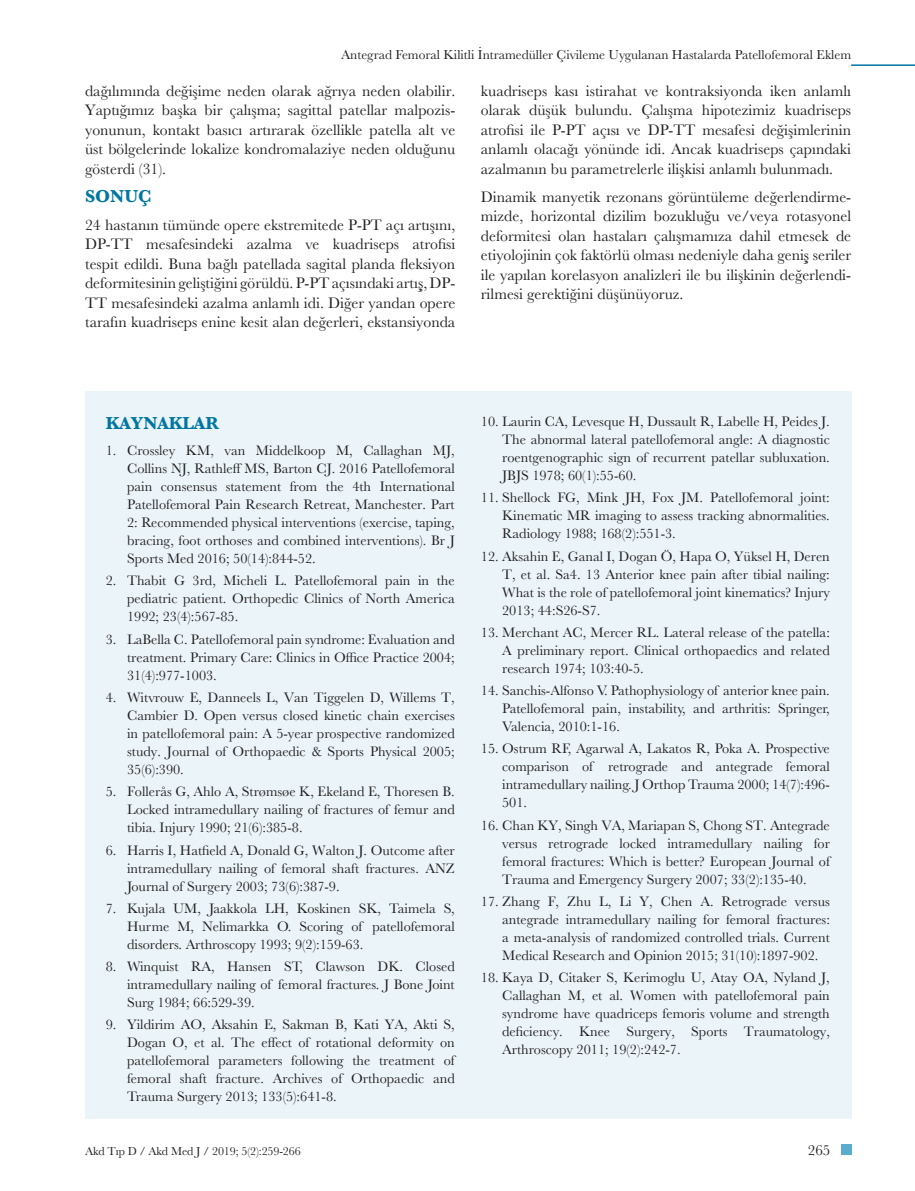
<style>
.page{position:relative;width:915px;height:1191px;background:#fff}
.page>*{position:absolute;margin:0;border:0;box-sizing:border-box;transform-origin:0 0}
.t1{font:700 18px "Baskerville";color:#0076a3}
.t2{font:15.75px/19.5px "Baskerville";color:#231f20;text-align:justify}
.t3{font:15px "Baskerville";color:#231f20}
.t4{font:14.25px/18px "Baskerville";color:#231f20;text-align:justify}
.t5{font:13.5px "Baskerville";color:#231f20}
.t6{font:12px "Baskerville";letter-spacing:-.01em;color:#231f20}
</style>
<div class="page">
<div style="left:840px;top:1144px;width:10px;height:10px;background:#5aadcd"></div>
<hr style="left:850px;top:64px;width:64px;height:2px;background:#0076a3">
<div style="left:85px;top:391px;width:765px;height:727px;background:#ebf5f9"></div>
<p class="t5" style="left:341px;top:46px;width:511px">Antegrad Femoral Kilitli İntramedüller Çivileme Uygulanan Hastalarda Patellofemoral Eklem</p>
<p class="t2" style="left:85px;top:81px;width:371px">dağılımında değişime neden olarak ağrıya neden olabilir.<br>Yaptığımız başka bir çalışma; sagittal patellar malpozis&shy;yonunun, kontakt basıcı artırarak özellikle patella alt ve üst bölgelerinde lokalize kondromalaziye neden olduğunu gösterdi (31).</p>
<p class="t1" style="left:85px;top:183px;width:68px">SONUÇ</p>
<p class="t2" style="left:85px;top:215px;width:371px">24 hastanın tümünde opere ekstremitede P-PT açı artışını, DP-TT mesafesindeki azalma ve kuadriseps atrofisi tespit edildi. Buna bağlı patellada sagital planda fleksiyon deformitesinin geliştiğini görüldü. P-PT açısındaki artış̧, DP-TT mesafesindeki azalma anlamlı idi. Diğer yandan opere tarafın kuadriseps enine kesit alan değerleri, ekstansiyonda</p>
<p class="t2" style="left:480px;top:81px;width:371px">kuadriseps kası istirahat ve kontraksiyonda iken anlamlı olarak düşük bulundu. Çalışma hipotezimiz kuadriseps atrofisi ile P-PT açısı ve DP-TT mesafesi değişimlerinin anlamlı olacağı yönünde idi. Ancak kuadriseps çapındaki azalmanın bu parametrelerle ilişkisi anlamlı bulunmadı.</p>
<p class="t2" style="left:480px;top:187px;width:371px">Dinamik manyetik rezonans görüntüleme değerlendirme&shy;mizde, horizontal dizilim bozukluğu ve/veya rotasyonel deformitesi olan hastaları çalışmamıza dahil etmesek de etiyolojinin çok faktörlü olması nedeniyle daha geniş̧seriler ile yapılan korelasyon analizleri ile bu ilişkinin değerlendi&shy;rilmesi gerektiğini düşünüyoruz.</p>
<p class="t1" style="left:106px;top:410px;width:115px">KAYNAKLAR</p>
<p class="t4" style="left:127px;top:442px;width:329px;text-indent:-21px">1. Crossley KM, van Middelkoop M, Callaghan MJ, Collins NJ, Rathleff MS, Barton CJ. 2016 Patellofemoral pain consensus statement from the 4th International Patellofemoral Pain Research Retreat, Manchester. Part 2: Recommended physical interventions (exercise, taping, bracing, foot orthoses and combined interventions). Br J Sports Med 2016; 50(14):844-52.</p>
<p class="t4" style="left:127px;top:572px;width:329px;text-indent:-21px">2. Thabit G 3rd, Micheli L. Patellofemoral pain in the pediatric patient. Orthopedic Clinics of North America 1992; 23(4):567-85.</p>
<p class="t4" style="left:127px;top:630px;width:329px;text-indent:-21px">3. LaBella C. Patellofemoral pain syndrome: Evaluation and treatment. Primary Care: Clinics in Office Practice 2004; 31(4):977-1003.</p>
<p class="t4" style="left:127px;top:688px;width:329px;text-indent:-21px">4. Witvrouw E, Danneels L, Van Tiggelen D, Willems T, Cambier D. Open versus closed kinetic chain exercises in patellofemoral pain: A 5-year prospective randomized study. Journal of Orthopaedic &amp; Sports Physical 2005; 35(6):390.</p>
<p class="t4" style="left:127px;top:783px;width:329px;text-indent:-21px">5. Follerås G, Ahlo A, Strømsøe K, Ekeland E, Thoresen B.<br>Locked intramedullary nailing of fractures of femur and tibia. Injury 1990; 21(6):385-8.</p>
<p class="t4" style="left:127px;top:841px;width:329px;text-indent:-21px">6. Harris I, Hatfield A, Donald G, Walton J. Outcome after intramedullary nailing of femoral shaft fractures. ANZ Journal of Surgery 2003; 73(6):387-9.</p>
<p class="t4" style="left:127px;top:899px;width:329px;text-indent:-21px">7. Kujala UM, Jaakkola LH, Koskinen SK, Taimela S, Hurme M, Nelimarkka O. Scoring of patellofemoral disorders. Arthroscopy 1993; 9(2):159-63.</p>
<p class="t4" style="left:127px;top:957px;width:329px;text-indent:-21px">8. Winquist RA, Hansen ST, Clawson DK. Closed intramedullary nailing of femoral fractures. J Bone Joint Surg 1984; 66:529-39.</p>
<p class="t4" style="left:127px;top:1016px;width:329px;text-indent:-21px">9. Yildirim AO, Aksahin E, Sakman B, Kati YA, Akti S, Dogan O, et al. The effect of rotational deformity on patellofemoral parameters following the treatment of femoral shaft fracture. Archives of Orthopaedic and Trauma Surgery 2013; 133(5):641-8.</p>
<p class="t6" style="left:85px;top:1143px;width:217px">Akd Tıp D / Akd Med J / 2019; 5(2):259-266</p>
<p class="t4" style="left:502px;top:412px;width:329px;text-indent:-21px">10. Laurin CA, Levesque H, Dussault R, Labelle H, Peides J.<br>The abnormal lateral patellofemoral angle: A diagnostic roentgenographic sign of recurrent patellar subluxation.<br>JBJS 1978; 60(1):55-60.</p>
<p class="t4" style="left:502px;top:489px;width:329px;text-indent:-21px">11. Shellock FG, Mink JH, Fox JM. Patellofemoral joint:<br>Kinematic MR imaging to assess tracking abnormalities.<br>Radiology 1988; 168(2):551-3.</p>
<p class="t4" style="left:502px;top:547px;width:329px;text-indent:-21px">12. Aksahin E, Ganal I, Dogan Ö, Hapa O, Yüksel H, Deren T, et al. Sa4. 13 Anterior knee pain after tibial nailing:<br>What is the role of patellofemoral joint kinematics? Injury 2013; 44:S26-S7.</p>
<p class="t4" style="left:502px;top:623px;width:329px;text-indent:-21px">13. Merchant AC, Mercer RL. Lateral release of the patella:<br>A preliminary report. Clinical orthopaedics and related research 1974; 103:40-5.</p>
<p class="t4" style="left:502px;top:681px;width:329px;text-indent:-21px">14. Sanchis-Alfonso V. Pathophysiology of anterior knee pain.<br>Patellofemoral pain, instability, and arthritis: Springer, Valencia, 2010:1-16.</p>
<p class="t4" style="left:502px;top:740px;width:329px;text-indent:-21px">15. Ostrum RF, Agarwal A, Lakatos R, Poka A. Prospective comparison of retrograde and antegrade femoral intramedullary nailing. J Orthop Trauma 2000; 14(7):496- 501.</p>
<p class="t4" style="left:502px;top:816px;width:329px;text-indent:-21px">16. Chan KY, Singh VA, Mariapan S, Chong ST. Antegrade versus retrograde locked intramedullary nailing for femoral fractures: Which is better? European Journal of Trauma and Emergency Surgery 2007; 33(2):135-40.</p>
<p class="t4" style="left:502px;top:892px;width:329px;text-indent:-21px">17. Zhang F, Zhu L, Li Y, Chen A. Retrograde versus antegrade intramedullary nailing for femoral fractures: a meta-analysis of randomized controlled trials. Current Medical Research and Opinion 2015; 31(10):1897-902.</p>
<p class="t4" style="left:502px;top:968px;width:329px;text-indent:-21px">18. Kaya D, Citaker S, Kerimoglu U, Atay OA, Nyland J, Callaghan M, et al. Women with patellofemoral pain syndrome have quadriceps femoris volume and strength deficiency. Knee Surgery, Sports Traumatology, Arthroscopy 2011; 19(2):242-7.</p>
<p class="t3" style="left:807px;top:1140px;width:24px">265</p>
</div>
